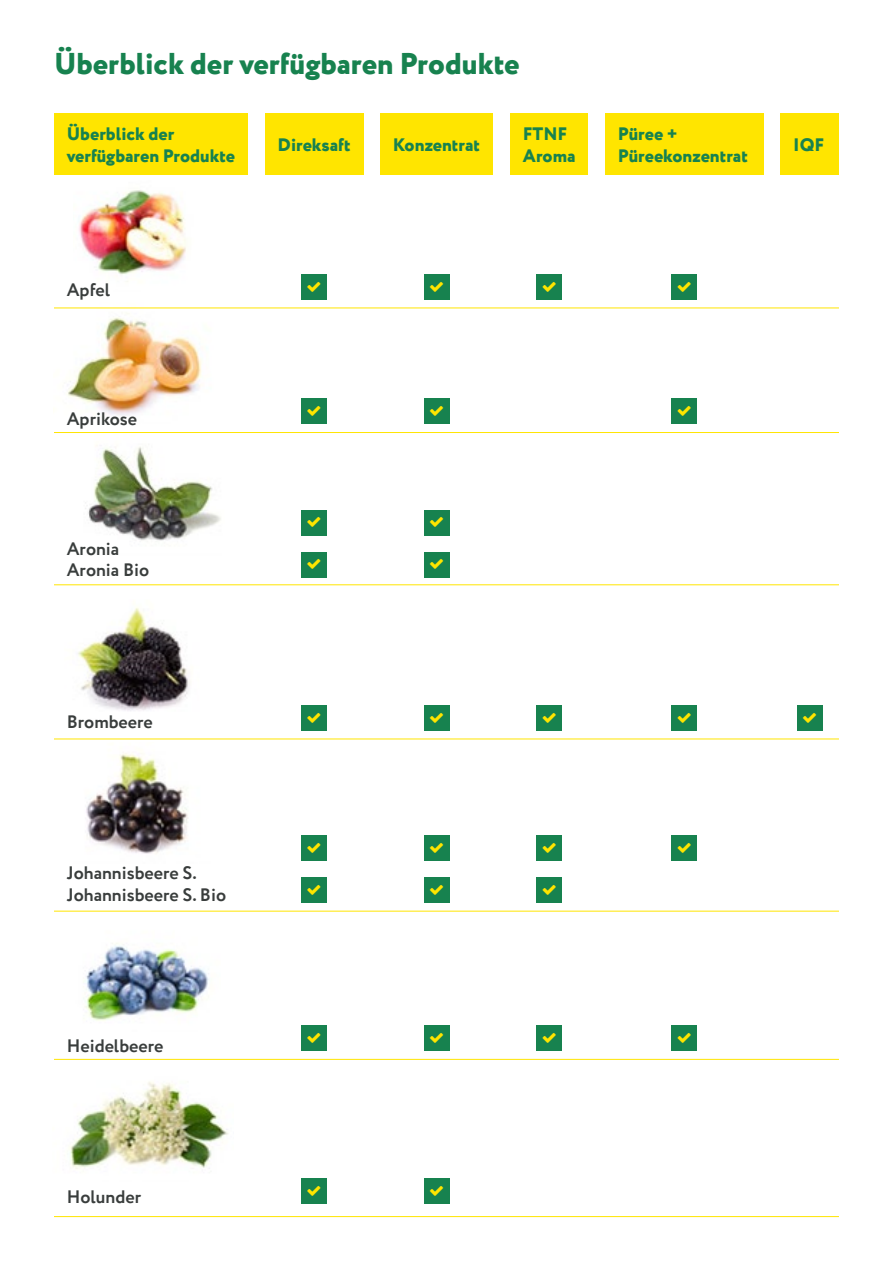
<style>
.page{position:relative;width:893px;height:1263px;background:#fff}
.page>*{position:absolute;margin:0;border:0;box-sizing:border-box;transform-origin:0 0}
.t1{font:800 30px "Circe";color:#17824f}
.t2{font:700 18px/21.6px "Circe";color:#393d3c}
.t3{font:800 18px/21.6px "Circe";color:#17824f}
</style>
<div class="page">
<img style="left:79px;top:190px;width:107px;height:92px">
<div style="left:54px;top:114px;width:194px;height:61px;background:#ffe500"></div>
<div style="left:265px;top:114px;width:98px;height:61px;background:#ffe500"></div>
<div style="left:380px;top:114px;width:113px;height:61px;background:#ffe500"></div>
<div style="left:605px;top:114px;width:158px;height:61px;background:#ffe500"></div>
<div style="left:510px;top:114px;width:78px;height:61px;background:#ffe500"></div>
<div style="left:780px;top:114px;width:59px;height:61px;background:#ffe500"></div>
<img style="left:54px;top:307px;width:159px;height:108px">
<img style="left:85px;top:447px;width:136px;height:94px">
<img style="left:78px;top:607px;width:112px;height:104px">
<img style="left:86px;top:753px;width:102px;height:101px">
<img style="left:84px;top:943px;width:125px;height:78px">
<img style="left:69px;top:1081px;width:160px;height:88px">
<div style="left:301px;top:274px;width:26px;height:25px;background:#17824f"></div>
<div style="left:424px;top:274px;width:25px;height:25px;background:#17824f"></div>
<div style="left:536px;top:274px;width:26px;height:25px;background:#17824f"></div>
<div style="left:672px;top:274px;width:25px;height:25px;background:#17824f"></div>
<div style="left:424px;top:398px;width:25px;height:26px;background:#17824f"></div>
<div style="left:301px;top:510px;width:26px;height:25px;background:#17824f"></div>
<div style="left:424px;top:510px;width:25px;height:25px;background:#17824f"></div>
<div style="left:301px;top:552px;width:26px;height:25px;background:#17824f"></div>
<div style="left:424px;top:552px;width:25px;height:25px;background:#17824f"></div>
<div style="left:301px;top:705px;width:26px;height:26px;background:#17824f"></div>
<div style="left:424px;top:705px;width:25px;height:26px;background:#17824f"></div>
<div style="left:536px;top:705px;width:26px;height:26px;background:#17824f"></div>
<div style="left:672px;top:705px;width:25px;height:26px;background:#17824f"></div>
<div style="left:797px;top:705px;width:25px;height:26px;background:#17824f"></div>
<div style="left:301px;top:835px;width:26px;height:25px;background:#17824f"></div>
<div style="left:424px;top:835px;width:25px;height:25px;background:#17824f"></div>
<div style="left:536px;top:835px;width:26px;height:25px;background:#17824f"></div>
<div style="left:672px;top:835px;width:25px;height:25px;background:#17824f"></div>
<div style="left:301px;top:877px;width:26px;height:25px;background:#17824f"></div>
<div style="left:424px;top:877px;width:25px;height:25px;background:#17824f"></div>
<div style="left:536px;top:877px;width:26px;height:25px;background:#17824f"></div>
<div style="left:301px;top:1025px;width:26px;height:26px;background:#17824f"></div>
<div style="left:424px;top:1025px;width:25px;height:26px;background:#17824f"></div>
<div style="left:536px;top:1025px;width:26px;height:26px;background:#17824f"></div>
<div style="left:301px;top:1178px;width:26px;height:25px;background:#17824f"></div>
<div style="left:424px;top:1178px;width:25px;height:25px;background:#17824f"></div>
<hr style="left:54px;top:308px;width:785px;height:1px;background:#ffe500">
<hr style="left:54px;top:432px;width:785px;height:1px;background:#ffe500">
<hr style="left:54px;top:584px;width:785px;height:1px;background:#ffe500">
<hr style="left:54px;top:739px;width:785px;height:1px;background:#ffe500">
<hr style="left:54px;top:911px;width:785px;height:1px;background:#ffe500">
<hr style="left:54px;top:1059px;width:785px;height:1px;background:#ffe500">
<hr style="left:54px;top:1216px;width:785px;height:1px;background:#ffe500">
<div style="left:301px;top:398px;width:26px;height:26px;background:#17824f"></div>
<div style="left:672px;top:398px;width:25px;height:26px;background:#17824f"></div>
<div style="left:672px;top:1025px;width:25px;height:26px;background:#17824f"></div>
<h1 class="t1" style="left:54px;top:44px;width:467px">Überblick der verfügbaren Produkte</h1>
<p class="t3" style="left:67px;top:124px;width:170px">Überblick der verfügbaren Produkte</p>
<p class="t3" style="left:278px;top:135px;width:75px">Direksaft</p>
<p class="t3" style="left:393px;top:135px;width:89px">Konzentrat</p>
<p class="t3" style="left:618px;top:124px;width:131px">Püree +<br>Püreekonzentrat</p>
<p class="t3" style="left:523px;top:124px;width:54px">FTNF<br>Aroma</p>
<p class="t3" style="left:793px;top:135px;width:32px">IQF</p>
<p class="t2" style="left:67px;top:280px;width:45px">Apfel</p>
<p class="t2" style="left:67px;top:409px;width:72px">Aprikose</p>
<p class="t2" style="left:67px;top:539px;width:84px">Aronia<br>Aronia Bio</p>
<p class="t2" style="left:67px;top:712px;width:88px">Brombeere</p>
<p class="t2" style="left:67px;top:863px;width:161px">Johannisbeere S.<br>Johannisbeere S. Bio</p>
<p class="t2" style="left:67px;top:1036px;width:98px">Heidelbeere</p>
<p class="t2" style="left:67px;top:1187px;width:76px">Holunder</p>
</div>
